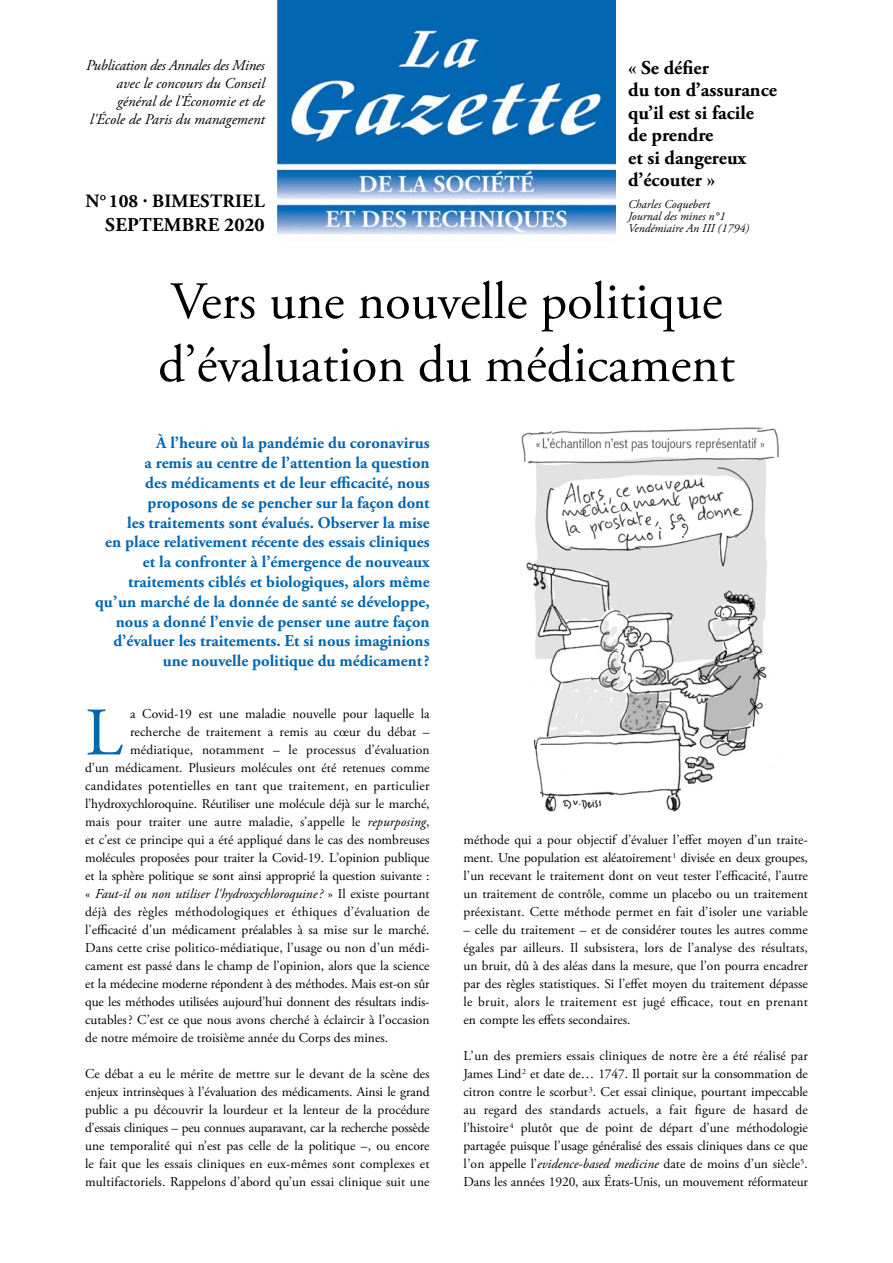
<style>
.page{position:relative;width:893px;height:1263px;background:#fff}
.page>*{position:absolute;margin:0;border:0;box-sizing:border-box;transform-origin:0 0}
.t1{font:67.8px "Adobe Garamond Pro";color:#0067b1}
.t2{font:52.5px/63px "Adobe Garamond Pro";color:#000}
.t3{font:700 19.5px/22.5px "Adobe Garamond Pro";color:#000}
.t4{font:700 18.75px "Adobe Garamond Pro";letter-spacing:.015em;color:#000}
.t5{font:700 16.5px/19.8px "Adobe Garamond Pro";color:#0067b1;text-align:right}
.t6{font:italic 15px/18px "Adobe Garamond Pro";color:#000;text-align:right}
.t7{font:13.5px/18px "Adobe Garamond Pro";color:#000;text-align:justify}
.t8{font:13.5px "Adobe Garamond Pro";letter-spacing:.02em;color:#000}
.t9{font:italic 13.5px "Adobe Garamond Pro";color:#000}
.t10{font:italic 12px/12px "Adobe Garamond Pro";color:#000}
.s1{font-style:italic}
.s2{font-style:normal}
</style>
<div class="page">
<img style="left:277px;top:0;width:338px;height:235px">
<img style="left:521px;top:427px;width:258px;height:385px">
<p class="t6" style="left:86px;top:57px;width:180px">Publication des Annales des Mines avec le concours du Conseil général de l’Économie et de l'École de Paris du management</p>
<h3 class="t4" style="left:85px;top:190px;width:181px">N°108 . BIMESTRIEL</h3>
<h3 class="t3" style="left:105px;top:213px;width:161px">SEPTEMBRE 2020</h3>
<h3 class="t3" style="left:628px;top:57px;width:150px">« Se défier<br>du ton d’assurance qu’il est si facile de prendre<br>et si dangereux d’écouter »</h3>
<p class="t10" style="left:628px;top:198px;width:122px">Charles Coquebert<br>Journal des mines n°1<br>Vendémiaire An III (1794)</p>
<h2 class="t2" style="left:158px;top:272px;width:578px">Vers une nouvelle politique d’évaluation du médicament</h2>
<p class="t5" style="left:95px;top:433px;width:336px">À l’heure où la pandémie du coronavirus<br>a remis au centre de l’attention la question<br>des médicaments et de leur efficacité, nous proposons de se pencher sur la façon dont<br>les traitements sont évalués. Observer la mise<br>en place relativement récente des essais cliniques et la confronter à l’émergence de nouveaux traitements ciblés et biologiques, alors même qu’un marché de la donnée de santé se développe, nous a donné l’envie de penser une autre façon d’évaluer les traitements. Et si nous imaginions une nouvelle politique du médicament?</p>
<h1 class="t1" style="left:85px;top:692px;width:39px">L</h1>
<p class="t7" style="left:130px;top:705px;width:301px">a Covid-19 est une maladie nouvelle pour laquelle la</p>
<p class="t7" style="left:130px;top:723px;width:301px">recherche de traitement a remis au cœur du débat –</p>
<p class="t7" style="left:130px;top:741px;width:301px">médiatique, notamment – le processus d’évaluation</p>
<p class="t7" style="left:85px;top:759px;width:346px">d’un médicament. Plusieurs molécules ont été retenues comme</p>
<p class="t8" style="left:85px;top:778px;width:346px">candidates potentielles en tant que traitement, en particulier</p>
<p class="t7" style="left:85px;top:795px;width:346px">l’hydroxychloroquine. Réutiliser une molécule déjà sur le marché,</p>
<p class="t7" style="left:85px;top:813px;width:346px">mais pour traiter une autre maladie, s’appelle le <span class="s1">repurposing</span>,</p>
<p class="t7" style="left:85px;top:831px;width:346px">et c’est ce principe qui a été appliqué dans le cas des nombreuses</p>
<p class="t7" style="left:85px;top:849px;width:346px">molécules proposées pour traiter la Covid-19. L’opinion publique</p>
<p class="t7" style="left:85px;top:867px;width:346px">et la sphère politique se sont ainsi approprié la question suivante :</p>
<p class="t9" style="left:85px;top:886px;width:346px"><span class="s2">«</span> Faut-il ou non utiliser l'hydroxychloroquine? <span class="s2">» Il existe pourtant</span></p>
<p class="t8" style="left:85px;top:904px;width:346px">déjà des règles méthodologiques et éthiques d’évaluation de</p>
<p class="t7" style="left:85px;top:921px;width:346px">l'efficacité d'un médicament préalables à sa mise sur le marché.</p>
<p class="t7" style="left:85px;top:939px;width:346px">Dans cette crise politico-médiatique, l’usage ou non d’un médi-</p>
<p class="t7" style="left:85px;top:957px;width:346px">cament est passé dans le champ de l’opinion, alors que la science</p>
<p class="t7" style="left:85px;top:975px;width:346px">et la médecine moderne répondent à des méthodes. Mais est-on sûr</p>
<p class="t7" style="left:85px;top:993px;width:346px">que les méthodes utilisées aujourd’hui donnent des résultats indis-</p>
<p class="t7" style="left:85px;top:1011px;width:346px">cutables? C’est ce que nous avons cherché à éclaircir à l’occasion</p>
<p class="t7" style="left:85px;top:1029px;width:304px">de notre mémoire de troisième année du Corps des mines.</p>
<p class="t7" style="left:85px;top:1065px;width:346px">Ce débat a eu le mérite de mettre sur le devant de la scène des enjeux intrinsèques à l’évaluation des médicaments. Ainsi le grand public a pu découvrir la lourdeur et la lenteur de la procédure d’essais cliniques – peu connues auparavant, car la recherche possède une temporalité qui n’est pas celle de la politique –, ou encore le fait que les essais cliniques en eux-mêmes sont complexes et multifactoriels. Rappelons d’abord qu’un essai clinique suit une</p>
<p class="t7" style="left:463px;top:831px;width:346px">méthode qui a pour objectif d’évaluer l’effet moyen d’un traite&shy;ment. Une population est aléatoirement<sup>1</sup> divisée en deux groupes, l’un recevant le traitement dont on veut tester l’efficacité, l’autre un traitement de contrôle, comme un placebo ou un traitement préexistant. Cette méthode permet en fait d’isoler une variable</p>
<p class="t7" style="left:463px;top:921px;width:346px">– celle du traitement – et de considérer toutes les autres comme égales par ailleurs. Il subsistera, lors de l’analyse des résultats, un bruit, dû à des aléas dans la mesure, que l’on pourra encadrer par des règles statistiques. Si l’effet moyen du traitement dépasse le bruit, alors le traitement est jugé efficace, tout en prenant en compte les effets secondaires.</p>
<p class="t7" style="left:463px;top:1047px;width:346px">L’un des premiers essais cliniques de notre ère a été réalisé par James Lind<sup>2</sup> et date de… 1747. Il portait sur la consommation de citron contre le scorbut<sup>3</sup>. Cet essai clinique, pourtant impeccable au regard des standards actuels, a fait figure de hasard de l’histoire <sup>4</sup> plutôt que de point de départ d’une méthodologie partagée puisque l’usage généralisé des essais cliniques dans ce que l’on appelle l’<span class="s1">evidence-based medicine</span> date de moins d’un siècle<sup>5</sup>.<br>Dans les années 1920, aux États-Unis, un mouvement réformateur</p>
</div>
